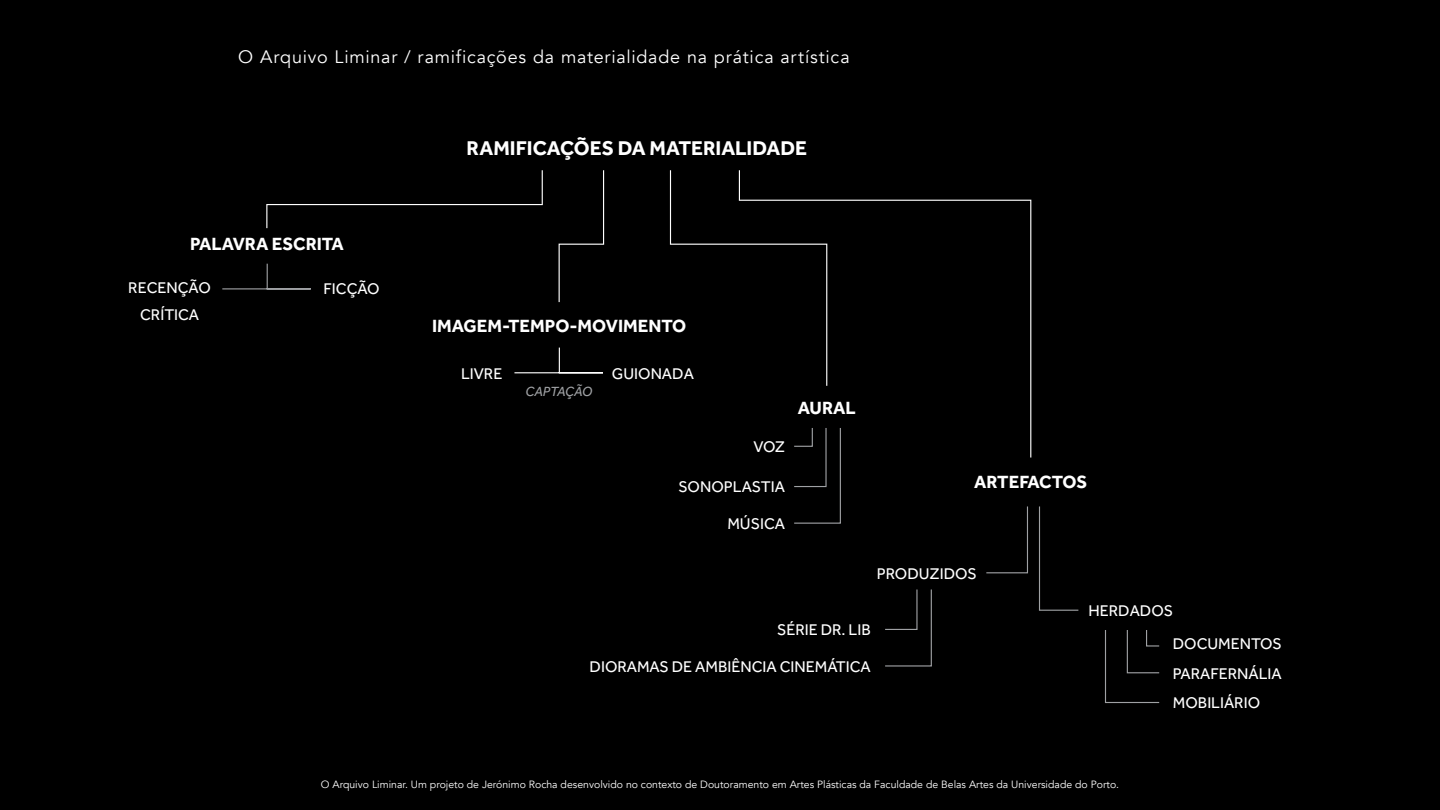
<style>
.page{position:relative;width:1440px;height:810px;background:#000}
.page>*{position:absolute;margin:0;border:0;box-sizing:border-box;transform-origin:0 0}
.t1{font:700 20.62px "Effra";color:#fff}
.t2{font:700 18.3px "Effra";color:#fff}
.t3{font:18px "Avenir";letter-spacing:.045em;color:#fff}
.t4{font:16.05px "Effra";color:#fff}
.t5{font:italic 13.73px "Effra";letter-spacing:-.015em;color:#9fa1a4}
.t6{font:10.5px "Avenir";color:#fff}
</style>
<div class="page">
<svg style="left:266px;top:170px;width:277px;height:59px"></svg>
<svg style="left:558px;top:170px;width:47px;height:133px"></svg>
<svg style="left:669px;top:170px;width:69px;height:75px"></svg>
<svg style="left:738px;top:170px;width:294px;height:288px"></svg>
<svg style="left:222px;top:263px;width:89px;height:27px"></svg>
<svg style="left:514px;top:347px;width:89px;height:27px"></svg>
<svg style="left:986px;top:506px;width:42px;height:68px"></svg>
<svg style="left:793px;top:427px;width:49px;height:97px"></svg>
<svg style="left:1039px;top:506px;width:40px;height:105px"></svg>
<svg style="left:885px;top:589px;width:47px;height:78px"></svg>
<svg style="left:1105px;top:630px;width:55px;height:74px"></svg>
<p class="t3" style="left:238px;top:46px;width:613px">O Arquivo Liminar / ramificações da materialidade na prática artística</p>
<p class="t2" style="left:190px;top:233px;width:155px">PALAVRA ESCRITA</p>
<p class="t4" style="left:128px;top:279px;width:84px">RECENÇÃO</p>
<p class="t4" style="left:324px;top:279px;width:58px">FICÇÃO</p>
<p class="t4" style="left:140px;top:306px;width:61px">CRÍTICA</p>
<p class="t1" style="left:466px;top:135px;width:342px">RAMIFICAÇÕES DA MATERIALIDADE</p>
<p class="t2" style="left:432px;top:315px;width:256px">IMAGEM-TEMPO-MOVIMENTO</p>
<p class="t4" style="left:612px;top:364px;width:84px">GUIONADA</p>
<p class="t5" style="left:526px;top:383px;width:68px">CAPTAÇÃO</p>
<p class="t4" style="left:461px;top:364px;width:43px">LIVRE</p>
<p class="t4" style="left:753px;top:437px;width:33px">VOZ</p>
<p class="t4" style="left:678px;top:478px;width:108px">SONOPLASTIA</p>
<p class="t4" style="left:727px;top:514px;width:59px">MÚSICA</p>
<p class="t2" style="left:798px;top:397px;width:59px">AURAL</p>
<p class="t2" style="left:974px;top:471px;width:115px">ARTEFACTOS</p>
<p class="t4" style="left:877px;top:564px;width:102px">PRODUZIDOS</p>
<p class="t4" style="left:1088px;top:601px;width:86px">HERDADOS</p>
<p class="t4" style="left:777px;top:621px;width:95px">SÉRIE DR. LIB</p>
<p class="t4" style="left:590px;top:657px;width:283px">DIORAMAS DE AMBIÊNCIA CINEMÁTICA</p>
<p class="t4" style="left:1173px;top:634px;width:110px">DOCUMENTOS</p>
<p class="t4" style="left:1173px;top:664px;width:111px">PARAFERNÁLIA</p>
<p class="t4" style="left:1173px;top:694px;width:89px">MOBILIÁRIO</p>
<p class="t6" style="left:321px;top:778px;width:800px">O Arquivo Liminar. Um projeto de Jerónimo Rocha desenvolvido no contexto de Doutoramento em Artes Plásticas da Faculdade de Belas Artes da Universidade do Porto.</p>
</div>
